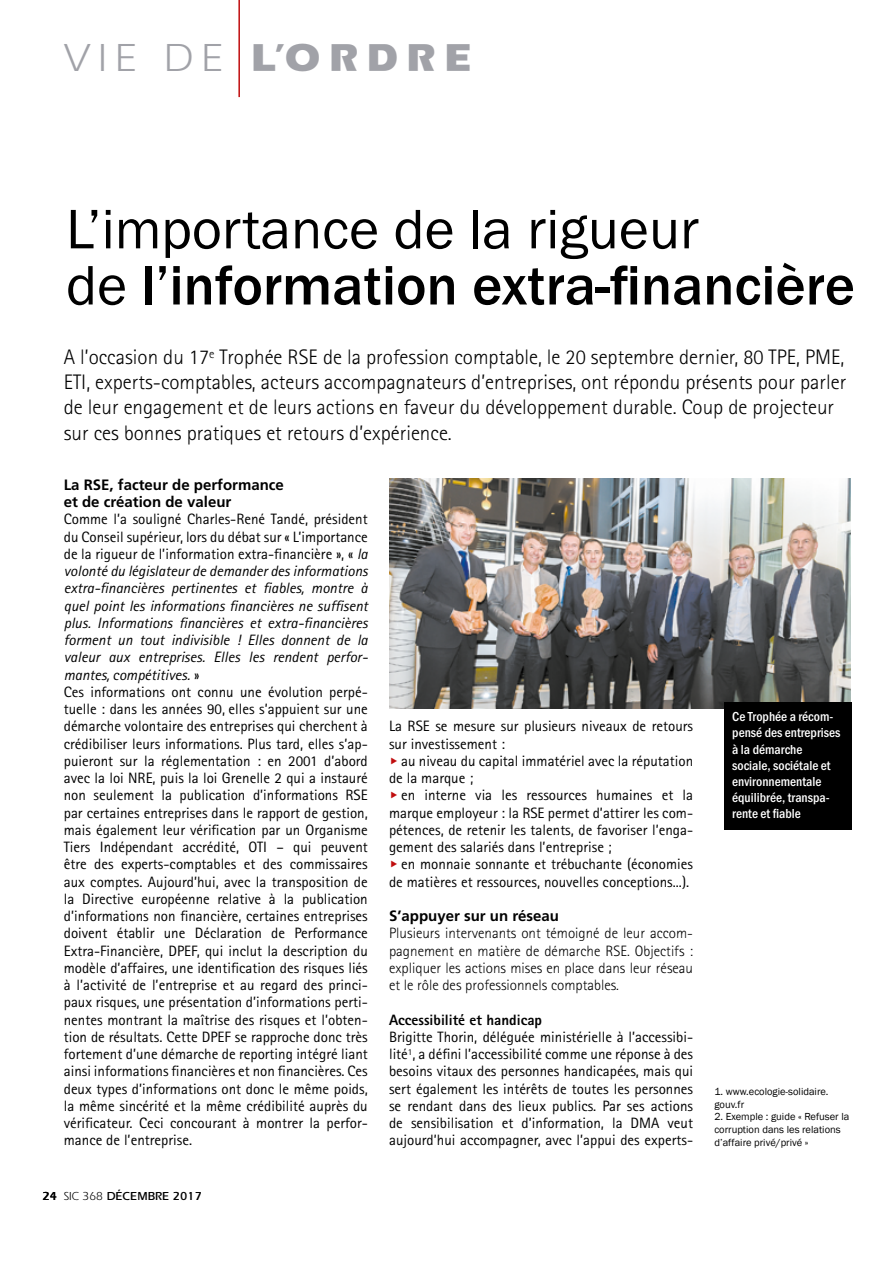
<style>
.page{position:relative;width:893px;height:1263px;background:#fff}
.page>*{position:absolute;margin:0;border:0;box-sizing:border-box;transform-origin:0 0}
.t1{font:500 57.6px/56.1px "Franklin Gothic";color:#000}
.t2{font:900 40.5px "Aquiline";letter-spacing:.2em;color:#a1a2a8}
.t3{font:300 21px/25.2px "Rotis Sans Serif";color:#000}
.t4{font:15px/17.2px "Rotis Sans Serif";color:#000}
.t5{font:300 15px/17.2px "Rotis Sans Serif";color:#000;text-align:justify}
.t6{font:700 15px/17.2px "Frutiger";color:#000}
.t7{font:800 15px "Rotis Sans Serif";color:#000}
.t8{font:500 condensed 13.5px/16.2px "Franklin Got T";color:#fff}
.t9{font:700 12px "Aquiline";color:#000}
.t10{font:10.5px/12.6px "Franklin Gothic";color:#000}
.s1{font-weight:400}
.s2{font-style:italic}
.s3{color:#c00d0e}
</style>
<div class="page">
<hr style="left:238px;top:0;width:2px;height:97px;background:#c00d0e">
<img style="left:389px;top:478px;width:461px;height:230px">
<div style="left:724px;top:702px;width:127px;height:127px;background:#000"></div>
<h2 class="t2" style="left:65px;top:34px;width:409px"><span class="s1">VIE DE</span> L’ORDRE</h2>
<h1 class="t1" style="left:66px;top:202px;width:790px"><span class="s1">L’importance de la rigueur<br>de</span> l’information extra-financière</h1>
<p class="t3" style="left:64px;top:344px;width:784px">A l’occasion du 17<sup>e</sup> Trophée RSE de la profession comptable, le 20 septembre dernier, 80 TPE, PME, ETI, experts-comptables, acteurs accompagnateurs d’entreprises, ont répondu présents pour parler de leur engagement et de leurs actions en faveur du développement durable. Coup de projecteur sur ces bonnes pratiques et retours d’expérience.</p>
<p class="t6" style="left:64px;top:476px;width:222px">La RSE, facteur de performance et de création de valeur</p>
<p class="t4" style="left:64px;top:511px;width:306px">Comme l’a souligné Charles-René Tandé, président du Conseil supérieur, lors du débat sur « L’importance de la rigueur de l’information extra-financière », « <span class="s2">la volonté du législateur de demander des informations extra-financières pertinentes et fiables, montre à quel point les informations financières ne suffisent plus. Informations financières et extra-financières forment un tout indivisible ! Elles donnent de la valeur aux entreprises. Elles les rendent perfor&shy;mantes, compétitives.</span> »<br>Ces informations ont connu une évolution perpé&shy;tuelle : dans les années 90, elles s’appuient sur une démarche volontaire des entreprises qui cherchent à crédibiliser leurs informations. Plus tard, elles s’ap&shy;puieront sur la réglementation : en 2001 d’abord avec la loi NRE, puis la loi Grenelle 2 qui a instauré non seulement la publication d’informations RSE par certaines entreprises dans le rapport de gestion, mais également leur vérification par un Organisme Tiers Indépendant accrédité, OTI – qui peuvent être des experts-comptables et des commissaires aux comptes. Aujourd’hui, avec la transposition de la Directive européenne relative à la publication d’informations non financière, certaines entreprises doivent établir une Déclaration de Performance Extra-Financière, DPEF, qui inclut la description du modèle d’affaires, une identification des risques liés à l’activité de l’entreprise et au regard des princi&shy;paux risques, une présentation d’informations perti&shy;nentes montrant la maîtrise des risques et l’obten&shy;tion de résultats. Cette DPEF se rapproche donc très fortement d’une démarche de reporting intégré liant ainsi informations financières et non financières. Ces deux types d’informations ont donc le même poids, la même sincérité et la même crédibilité auprès du vérificateur. Ceci concourant à montrer la perfor&shy;mance de l’entreprise.</p>
<p class="t9" style="left:43px;top:1189px;width:161px">24 <span class="s1">SIC 368</span> DÉCEMBRE 2017</p>
<p class="t4" style="left:389px;top:718px;width:306px">La RSE se mesure sur plusieurs niveaux de retours sur investissement :</p>
<p class="t4" style="left:389px;top:752px;width:306px"><span class="s3">◆</span>au niveau du capital immatériel avec la réputation de la marque ;</p>
<p class="t4" style="left:389px;top:787px;width:306px;text-align:justify"><span class="s3">◆</span>en interne via les ressources humaines et la marque employeur : la RSE permet d’attirer les com&shy;pétences, de retenir les talents, de favoriser l’enga&shy;gement des salariés dans l’entreprise ;</p>
<p class="t4" style="left:389px;top:856px;width:306px"><span class="s3">◆</span>en monnaie sonnante et trébuchante (économies de matières et ressources, nouvelles conceptions...).</p>
<p class="t6" style="left:389px;top:907px;width:172px">S’appuyer sur un réseau</p>
<p class="t5" style="left:389px;top:925px;width:306px">Plusieurs intervenants ont témoigné de leur accom&shy;pagnement en matière de démarche RSE. Objectifs : expliquer les actions mises en place dans leur réseau et le rôle des professionnels comptables.</p>
<p class="t7" style="left:389px;top:1010px;width:154px">Accessibilité et handicap</p>
<p class="t4" style="left:389px;top:1028px;width:306px;text-align:justify">Brigitte Thorin, déléguée ministérielle à l’accessibi&shy;lité<sup>1</sup>, a défini l’accessibilité comme une réponse à des besoins vitaux des personnes handicapées, mais qui sert également les intérêts de toutes les personnes se rendant dans des lieux publics. Par ses actions de sensibilisation et d’information, la DMA veut aujourd’hui accompagner, avec l’appui des experts-</p>
<p class="t8" style="left:732px;top:708px;width:110px">Ce Trophée a récom&shy;pensé des entreprises à la démarche sociale, sociétale et environnementale équilibrée, transpa&shy;rente et fiable</p>
<p class="t10" style="left:714px;top:1086px;width:116px">1. www.ecologie-solidaire. gouv.fr</p>
<p class="t10" style="left:714px;top:1111px;width:136px">2. Exemple : guide « Refuser la corruption dans les relations d’affaire privé/privé »</p>
</div>
